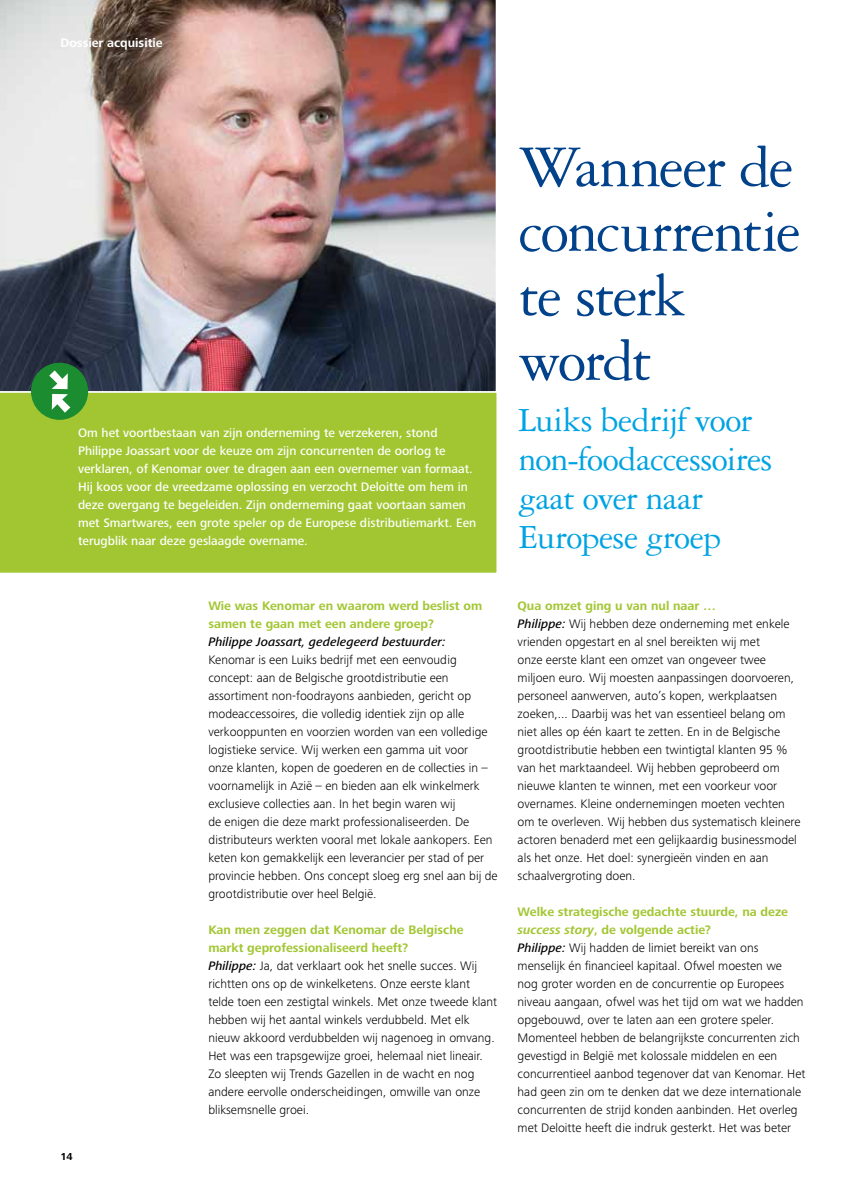
<style>
.page{position:relative;width:864px;height:1191px;background:#fff}
.page>*{position:absolute;margin:0;border:0;box-sizing:border-box;transform-origin:0 0}
.t1{font:63px/64.5px "Garamond 3 LT Std";letter-spacing:-.035em;color:#01428b}
.t2{font:36px/39px "Garamond 3 LT Std";letter-spacing:-.02em;color:#00a3e2}
.t3{font:300 12.75px/18px "Frutiger Next Pro";color:#000}
.t4{font:500 12.75px/18px "Frutiger Next Pro";color:#fff}
.t5{font:700 12.75px/18px "Frutiger Next Pro";color:#a2c632}
.t6{font:italic 500 12.75px "Frutiger Next Pro";color:#000}
.t7{font:700 12.75px "Frutiger Next Pro";color:#fff}
.t8{font:700 10.5px "Frutiger Next Pro";color:#000}
.s1{font-weight:700;color:#a2c632}
.s2{font-weight:500;font-style:italic}
.s3{font-weight:700;font-style:italic;color:#a2c632}
</style>
<div class="page">
<img style="left:0;top:0;width:496px;height:391px">
<div style="left:0;top:391px;width:497px;height:182px;background:#a2c632"></div>
<div style="left:31px;top:362px;width:57px;height:58px;background:#1b8c30;border-radius:50%"></div>
<svg style="left:49px;top:370px;width:21px;height:43px"></svg>
<p class="t7" style="left:60px;top:36px;width:104px">Dossier acquisitie</p>
<p class="t4" style="left:78px;top:424px;width:399px">Om het voortbestaan van zijn onderneming te verzekeren, stond Philippe Joassart voor de keuze om zijn concurrenten de oorlog te verklaren, of Kenomar over te dragen aan een overnemer van formaat.<br>Hij koos voor de vreedzame oplossing en verzocht Deloitte om hem in deze overgang te begeleiden. Zijn onderneming gaat voortaan samen met Smartwares, een grote speler op de Europese distributiemarkt. Een terugblik naar deze geslaagde overname.</p>
<p class="t8" style="left:60px;top:1150px;width:14px">14</p>
<p class="t5" style="left:208px;top:597px;width:275px">Wie was Kenomar en waarom werd beslist om samen te gaan met een andere groep?</p>
<p class="t6" style="left:208px;top:634px;width:239px">Philippe Joassart, gedelegeerd bestuurder:</p>
<p class="t3" style="left:208px;top:651px;width:291px">Kenomar is een Luiks bedrijf met een eenvoudig concept: aan de Belgische grootdistributie een assortiment non-foodrayons aanbieden, gericht op modeaccessoires, die volledig identiek zijn op alle verkooppunten en voorzien worden van een volledige logistieke service. Wij werken een gamma uit voor<br>onze klanten, kopen de goederen en de collecties in – voornamelijk in Azië – en bieden aan elk winkelmerk exclusieve collecties aan. In het begin waren wij<br>de enigen die deze markt professionaliseerden. De distributeurs werkten vooral met lokale aankopers. Een keten kon gemakkelijk een leverancier per stad of per provincie hebben. Ons concept sloeg erg snel aan bij de grootdistributie over heel België.</p>
<p class="t3" style="left:208px;top:921px;width:290px"><span class="s1">Kan men zeggen dat Kenomar de Belgische markt geprofessionaliseerd heeft?<br></span><span class="s2">Philippe:</span> Ja, dat verklaart ook het snelle succes. Wij richtten ons op de winkelketens. Onze eerste klant telde toen een zestigtal winkels. Met onze tweede klant hebben wij het aantal winkels verdubbeld. Met elk nieuw akkoord verdubbelden wij nagenoeg in omvang.<br>Het was een trapsgewijze groei, helemaal niet lineair.<br>Zo sleepten wij Trends Gazellen in de wacht en nog andere eervolle onderscheidingen, omwille van onze bliksemsnelle groei.</p>
<h1 class="t1" style="left:518px;top:135px;width:283px">Wanneer de concurrentie te sterk wordt</h1>
<h2 class="t2" style="left:518px;top:401px;width:255px">Luiks bedrijf voor non-foodaccessoires gaat over naar<br>Europese groep</h2>
<p class="t3" style="left:517px;top:597px;width:284px"><span class="s1">Qua omzet ging u van nul naar …<br></span><span class="s2">Philippe:</span> Wij hebben deze onderneming met enkele vrienden opgestart en al snel bereikten wij met<br>onze eerste klant een omzet van ongeveer twee miljoen euro. Wij moesten aanpassingen doorvoeren, personeel aanwerven, auto’s kopen, werkplaatsen zoeken,... Daarbij was het van essentieel belang om niet alles op één kaart te zetten. En in de Belgische grootdistributie hebben een twintigtal klanten 95 % van het marktaandeel. Wij hebben geprobeerd om nieuwe klanten te winnen, met een voorkeur voor overnames. Kleine ondernemingen moeten vechten om te overleven. Wij hebben dus systematisch kleinere actoren benaderd met een gelijkaardig businessmodel als het onze. Het doel: synergieën vinden en aan schaalvergroting doen.</p>
<p class="t3" style="left:517px;top:903px;width:289px"><span class="s1">Welke strategische gedachte stuurde, na deze </span><span class="s3">success story</span><span class="s1">, de volgende actie?<br></span><span class="s2">Philippe:</span> Wij hadden de limiet bereikt van ons menselijk én financieel kapitaal. Ofwel moesten we nog groter worden en de concurrentie op Europees niveau aangaan, ofwel was het tijd om wat we hadden opgebouwd, over te laten aan een grotere speler.<br>Momenteel hebben de belangrijkste concurrenten zich gevestigd in België met kolossale middelen en een concurrentieel aanbod tegenover dat van Kenomar. Het had geen zin om te denken dat we deze internationale concurrenten de strijd konden aanbinden. Het overleg met Deloitte heeft die indruk gesterkt. Het was beter</p>
</div>
